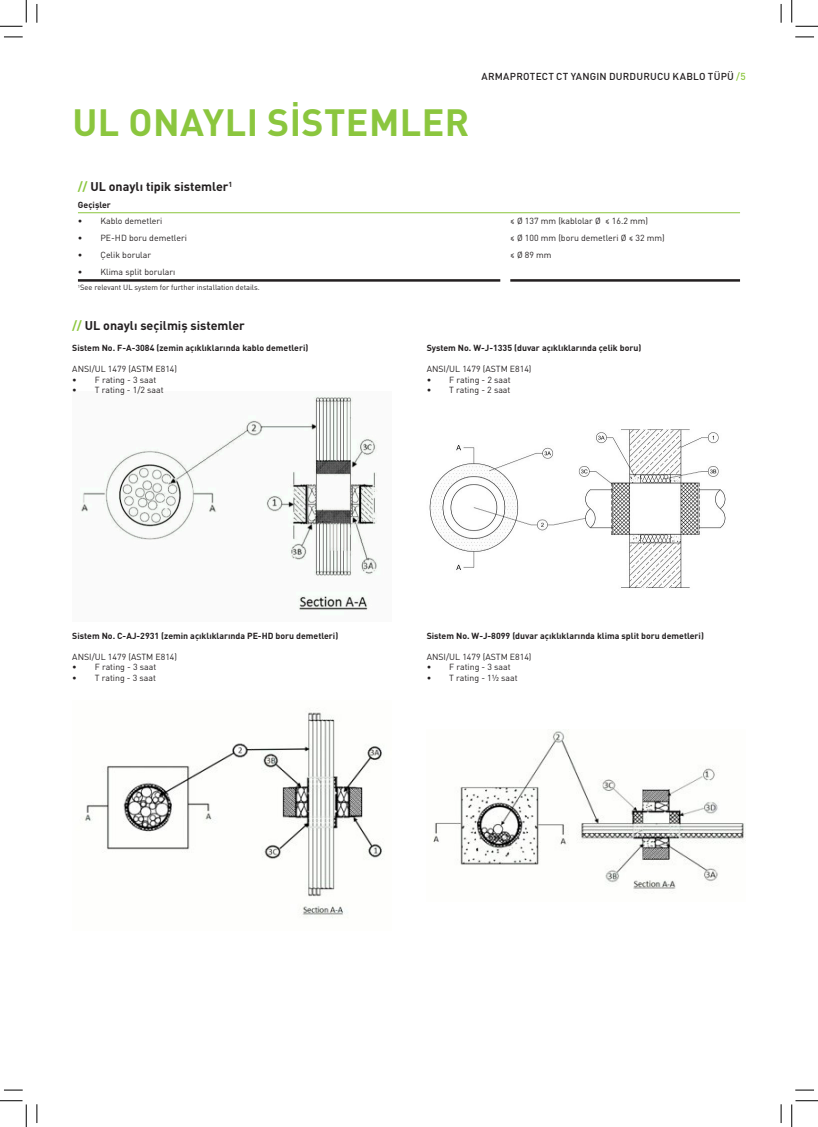
<style>
.page{position:relative;width:818px;height:1127px;background:#fff}
.page>*{position:absolute;margin:0;border:0;box-sizing:border-box;transform-origin:0 0}
.t1{font:700 37.5px "DIN Pro";letter-spacing:.01em;color:#8bc63e}
.t2{font:700 12.5px "DIN Pro";color:#231f20}
.t3{font:500 10px "DIN Pro";letter-spacing:.02em;color:#231f20}
.t4{font:8.75px "DIN Pro";color:#231f20}
.t5{font:700 8.75px "DIN Pro";color:#231f20}
.t6{font:7.5px "DIN Pro";color:#231f20}
.s1{color:#8bc63e}
</style>
<div class="page">
<img style="left:80px;top:395px;width:297px;height:215px">
<img style="left:429px;top:429px;width:297px;height:159px">
<img style="left:82px;top:708px;width:301px;height:210px">
<img style="left:433px;top:729px;width:313px;height:164px">
<hr style="left:78px;top:212px;width:662px;height:1px;background:#8bc63e">
<hr style="left:78px;top:279px;width:422px;height:2px;background:#231f20">
<hr style="left:510px;top:279px;width:230px;height:2px;background:#231f20">
<svg style="left:4px;top:36px;width:19px;height:2px"></svg>
<svg style="left:795px;top:36px;width:19px;height:2px"></svg>
<svg style="left:4px;top:1089px;width:19px;height:1px"></svg>
<svg style="left:795px;top:1089px;width:19px;height:1px"></svg>
<svg style="left:36px;top:4px;width:2px;height:19px"></svg>
<svg style="left:36px;top:1104px;width:2px;height:18px"></svg>
<svg style="left:780px;top:4px;width:2px;height:19px"></svg>
<svg style="left:780px;top:1104px;width:2px;height:18px"></svg>
<svg style="left:0;top:0;width:27px;height:27px"></svg>
<svg style="left:0;top:1100px;width:27px;height:26px"></svg>
<svg style="left:791px;top:0;width:27px;height:27px"></svg>
<svg style="left:791px;top:1100px;width:27px;height:26px"></svg>
<h1 class="t1" style="left:73px;top:91px;width:398px">UL ONAYLI SİSTEMLER</h1>
<p class="t3" style="left:481px;top:68px;width:266px">ARMAPROTECT CT YANGIN DURDURUCU KABLO TÜPÜ <span class="s1">/5</span></p>
<h2 class="t2" style="left:78px;top:176px;width:156px"><span class="s1">//</span> UL onaylı tipik sistemler<sup>1</sup></h2>
<p class="t5" style="left:78px;top:197px;width:34px">Geçişler</p>
<p class="t4" style="left:78px;top:214px;width:86px">• Kablo demetleri</p>
<p class="t4" style="left:510px;top:214px;width:139px">≤ Ø 137 mm (kablolar Ø ≤ 16.2 mm)</p>
<p class="t4" style="left:78px;top:231px;width:110px">• PE-HD boru demetleri</p>
<p class="t4" style="left:510px;top:231px;width:156px">≤ Ø 100 mm (boru demetleri Ø ≤ 32 mm)</p>
<p class="t4" style="left:78px;top:248px;width:75px">• Çelik borular</p>
<p class="t4" style="left:510px;top:248px;width:43px">≤ Ø 89 mm</p>
<p class="t4" style="left:78px;top:264px;width:99px">• Klima split boruları</p>
<p class="t6" style="left:78px;top:281px;width:183px"><sup>1</sup>See relevant UL system for further installation details.</p>
<h2 class="t2" style="left:72px;top:315px;width:174px"><span class="s1">//</span> UL onaylı seçilmiş sistemler</h2>
<p class="t5" style="left:72px;top:341px;width:238px">Sistem No. F-A-3084 (zemin açıklıklarında kablo demetleri)</p>
<p class="t4" style="left:72px;top:362px;width:106px">ANSI/UL 1479 (ASTM E814)</p>
<p class="t4" style="left:72px;top:373px;width:86px">• F rating - 3 saat</p>
<p class="t4" style="left:72px;top:383px;width:93px">• T rating - 1/2 saat</p>
<p class="t5" style="left:427px;top:341px;width:216px">System No. W-J-1335 (duvar açıklıklarında çelik boru)</p>
<p class="t4" style="left:427px;top:362px;width:106px">ANSI/UL 1479 (ASTM E814)</p>
<p class="t4" style="left:427px;top:373px;width:86px">• F rating - 2 saat</p>
<p class="t4" style="left:427px;top:383px;width:85px">• T rating - 2 saat</p>
<p class="t5" style="left:72px;top:628px;width:267px">Sistem No. C-AJ-2931 (zemin açıklıklarında PE-HD boru demetleri)</p>
<p class="t4" style="left:72px;top:649px;width:106px">ANSI/UL 1479 (ASTM E814)</p>
<p class="t4" style="left:72px;top:660px;width:86px">• F rating - 3 saat</p>
<p class="t4" style="left:72px;top:670px;width:85px">• T rating - 3 saat</p>
<p class="t5" style="left:427px;top:628px;width:279px">Sistem No. W-J-8099 (duvar açıklıklarında klima split boru demetleri)</p>
<p class="t4" style="left:427px;top:649px;width:106px">ANSI/UL 1479 (ASTM E814)</p>
<p class="t4" style="left:427px;top:660px;width:86px">• F rating - 3 saat</p>
<p class="t4" style="left:427px;top:670px;width:92px">• T rating - 11/2 saat</p>
</div>
